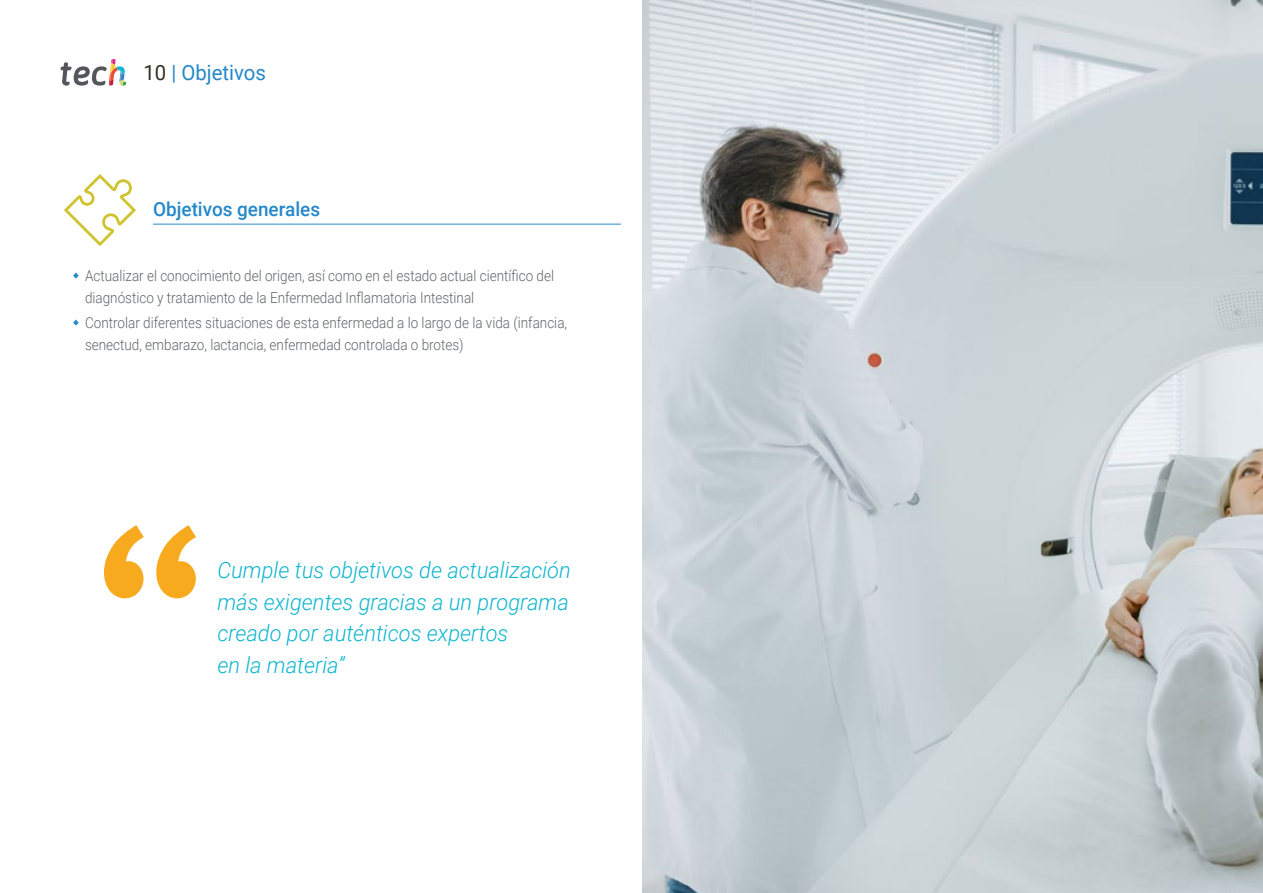
<style>
.page{position:relative;width:1263px;height:893px;background:#fff}
.page>*{position:absolute;margin:0;border:0;box-sizing:border-box;transform-origin:0 0}
.t1{font:italic 300 22.5px/31.5px "Roboto";color:#0fb6cf}
.t2{font:21px "Roboto";color:#2488c9}
.t3{font:500 19.5px "Roboto";color:#2488c9}
.t4{font:300 15px/22.5px "Roboto";color:#61646a;scale:.9 1}
.s1{color:#312e20}
</style>
<div class="page">
<hr style="left:153px;top:224px;width:468px;height:1px;background:#2488c9">
<svg style="left:64px;top:174px;width:72px;height:72px"></svg>
<img style="left:642px;top:0;width:621px;height:893px">
<svg style="left:61px;top:59px;width:65px;height:27px"></svg>
<svg style="left:104px;top:525px;width:92px;height:73px"></svg>
<h2 class="t2" style="left:144px;top:57px;width:124px"><span class="s1">10</span> | Objetivos</h2>
<h3 class="t3" style="left:153px;top:195px;width:169px">Objetivos generales</h3>
<p class="t4" style="left:85px;top:264px;width:523px">Actualizar el conocimiento del origen, así como en el estado actual científico del diagnóstico y tratamiento de la Enfermedad Inflamatoria Intestinal</p>
<p class="t4" style="left:85px;top:311px;width:537px">Controlar diferentes situaciones de esta enfermedad a lo largo de la vida (infancia, senectud, embarazo, lactancia, enfermedad controlada o brotes)</p>
<h1 class="t1" style="left:217px;top:554px;width:355px">Cumple tus objetivos de actualización más exigentes gracias a un programa creado por auténticos expertos<br>en la materia”</h1>
</div>
